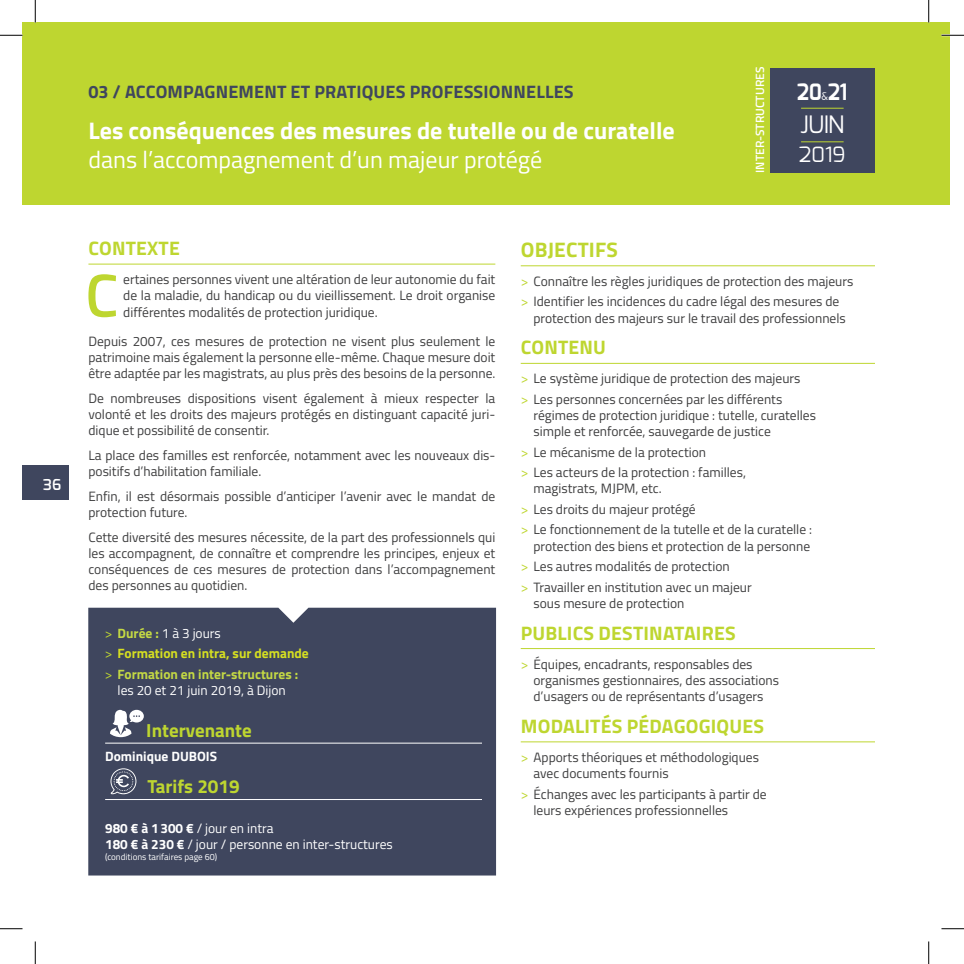
<style>
.page{position:relative;width:964px;height:964px;background:#fff}
.page>*{position:absolute;margin:0;border:0;box-sizing:border-box;transform-origin:0 0}
.t1{font:600 60.75px "Titillium Web";color:#bed630}
.t2{font:700 24px "Titillium Web";color:#fff}
.t3{font:24px "Titillium Web";color:#fff}
.t4{font:24px "Exo";color:#fff}
.t5{font:700 22.5px "Exo";color:#fff;scale:.9 1}
.t6{font:700 21px "Titillium Web";letter-spacing:.01em;color:#bed630}
.t7{font:21px "Exo";color:#fff}
.t8{font:700 19.5px "Titillium Web";letter-spacing:.01em;color:#bed630}
.t9{font:700 18.9px "Titillium Web";color:#bed630}
.t10{font:700 18px "Titillium Web";letter-spacing:.01em;color:#3f465e}
.t11{font:600 15px "Exo";color:#fff}
.t12{font:13.5px/16.2px "Titillium Web";color:#3e3e3f}
.t13{font:13.5px/16.2px "Titillium Web";color:#fff}
.t14{font:700 13.5px/20.4px "Titillium Web";color:#c4d944}
.t15{font:700 13.5px "Titillium Web";color:#fff}
.t16{font:600 12px "Titillium Web";color:#fff}
.t17{font:9px "Titillium Web";color:#fff}
.s1{font-weight:400;font-size:10.5px}
.s2{font-weight:400;color:#bed630}
.s3{font-weight:400;color:#fff}
.s4{color:#d6df21}
.s5{font-weight:700}
.s6{color:#bed630}
</style>
<div class="page">
<div style="left:22px;top:22px;width:906px;height:183px;background:#bed630"></div>
<hr style="left:88px;top:264px;width:407px;height:1px;background:#bed630">
<hr style="left:520px;top:265px;width:354px;height:1px;background:#bed630">
<hr style="left:520px;top:363px;width:354px;height:1px;background:#bed630">
<hr style="left:520px;top:648px;width:354px;height:1px;background:#bed630">
<hr style="left:520px;top:741px;width:354px;height:1px;background:#bed630">
<div style="left:88px;top:607px;width:408px;height:268px;background:#3f465e"></div>
<svg style="left:110px;top:709px;width:34px;height:28px"></svg>
<hr style="left:105px;top:742px;width:377px;height:1px;background:#fff">
<hr style="left:105px;top:799px;width:377px;height:1px;background:#fff">
<svg style="left:109px;top:767px;width:27px;height:27px"></svg>
<div style="left:769px;top:68px;width:105px;height:105px;background:#3f465e"></div>
<hr style="left:801px;top:108px;width:42px;height:1px;background:#bed630">
<hr style="left:801px;top:141px;width:42px;height:1px;background:#bed630">
<div style="left:928px;top:22px;width:21px;height:183px;background:#bed630"></div>
<div style="left:22px;top:465px;width:47px;height:34px;background:#3f465e"></div>
<hr style="left:941px;top:34px;width:22px;height:2px;background:#fff">
<svg style="left:0;top:35px;width:22px;height:1px"></svg>
<svg style="left:941px;top:35px;width:22px;height:1px"></svg>
<svg style="left:0;top:928px;width:22px;height:1px"></svg>
<svg style="left:941px;top:928px;width:22px;height:1px"></svg>
<svg style="left:35px;top:0;width:1px;height:22px"></svg>
<svg style="left:35px;top:941px;width:1px;height:22px"></svg>
<svg style="left:928px;top:0;width:1px;height:22px"></svg>
<svg style="left:928px;top:941px;width:1px;height:22px"></svg>
<p class="t11" style="left:43px;top:474px;width:20px">36</p>
<h3 class="t10" style="left:88px;top:78px;width:486px">03 / ACCOMPAGNEMENT ET PRATIQUES PROFESSIONNELLES</h3>
<h2 class="t2" style="left:88px;top:112px;width:587px">Les conséquences des mesures de tutelle ou de curatelle</h2>
<h2 class="t3" style="left:88px;top:142px;width:455px">dans l’accompagnement d’un majeur protégé</h2>
<p class="t16" style="left:750px;top:173px;width:107px;rotate:-90deg">INTER-STRUCTURES</p>
<h3 class="t5" style="left:797px;top:78px;width:57px">20<span class="s1">&amp;</span>21</h3>
<h2 class="t4" style="left:800px;top:109px;width:46px">JUIN</h2>
<h3 class="t7" style="left:799px;top:141px;width:48px">2019</h3>
<h3 class="t8" style="left:89px;top:233px;width:93px">CONTEXTE</h3>
<h1 class="t1" style="left:85px;top:250px;width:35px">C</h1>
<p class="t12" style="left:123px;top:271px;width:373px;text-align:justify">ertaines personnes vivent une altération de leur autonomie du fait de la maladie, du handicap ou du vieillissement. Le droit organise différentes modalités de protection juridique.</p>
<p class="t12" style="left:88px;top:332px;width:408px;text-align:justify">Depuis 2007, ces mesures de protection ne visent plus seulement le patrimoine mais également la personne elle-même. Chaque mesure doit être adaptée par les magistrats, au plus près des besoins de la personne.</p>
<p class="t12" style="left:88px;top:389px;width:408px;text-align:justify">De nombreuses dispositions visent également à mieux respecter la volonté et les droits des majeurs protégés en distinguant capacité juri&shy;dique et possibilité de consentir.</p>
<p class="t12" style="left:88px;top:446px;width:408px">La place des familles est renforcée, notamment avec les nouveaux dis&shy;positifs d’habilitation familiale.</p>
<p class="t12" style="left:88px;top:487px;width:408px">Enfin, il est désormais possible d’anticiper l’avenir avec le mandat de protection future.</p>
<p class="t12" style="left:88px;top:528px;width:408px;text-align:justify">Cette diversité des mesures nécessite, de la part des professionnels qui les accompagnent, de connaître et comprendre les principes, enjeux et conséquences de ces mesures de protection dans l’accompagnement des personnes au quotidien.</p>
<p class="t14" style="left:105px;top:622px;width:205px"><span class="s2">&gt;</span> Durée : <span class="s3">1 à 3 jours<br></span><span class="s2">&gt;</span> <span class="s4">Formation en intra, sur demande </span><span class="s2">&gt;</span> Formation en inter-structures :</p>
<p class="t13" style="left:118px;top:681px;width:170px">les 20 et 21 juin 2019, à Dijon</p>
<h3 class="t9" style="left:146px;top:715px;width:107px">Intervenante</h3>
<p class="t15" style="left:105px;top:745px;width:113px">Dominique DUBOIS</p>
<h3 class="t9" style="left:147px;top:771px;width:94px">Tarifs 2019</h3>
<p class="t13" style="left:105px;top:819px;width:289px"><span class="s5">980 € à 1300 €</span> / jour en intra<br><span class="s5">180 € à 230 €</span> / jour / personne en inter-structures</p>
<p class="t17" style="left:105px;top:849px;width:114px">(conditions tarifaires page 60)</p>
<h3 class="t6" style="left:521px;top:233px;width:99px">OBJECTIFS</h3>
<p class="t12" style="left:520px;top:270px;width:334px;line-height:20.4px"><span class="s6">&gt;</span> Connaître les règles juridiques de protection des majeurs <span class="s6">&gt;</span> Identifier les incidences du cadre légal des mesures de</p>
<p class="t12" style="left:533px;top:309px;width:314px">protection des majeurs sur le travail des professionnels</p>
<h3 class="t8" style="left:521px;top:333px;width:87px">CONTENU</h3>
<p class="t12" style="left:520px;top:368px;width:281px;line-height:20.4px"><span class="s6">&gt;</span> Le système juridique de protection des majeurs <span class="s6">&gt;</span> Les personnes concernées par les différents</p>
<p class="t12" style="left:533px;top:406px;width:284px">régimes de protection juridique : tutelle, curatelles simple et renforcée, sauvegarde de justice</p>
<p class="t12" style="left:520px;top:441px;width:227px;line-height:20.4px"><span class="s6">&gt;</span> Le mécanisme de la protection<br><span class="s6">&gt;</span> Les acteurs de la protection : familles,</p>
<p class="t12" style="left:520px;top:478px;width:293px;line-height:20.4px;text-indent:13px">magistrats, MJPM, etc.<br><span class="s6">&gt;</span> Les droits du majeur protégé<br><span class="s6">&gt;</span> Le fonctionnement de la tutelle et de la curatelle :</p>
<p class="t12" style="left:520px;top:535px;width:291px;line-height:20.4px;text-indent:13px">protection des biens et protection de la personne <span class="s6">&gt;</span> Les autres modalités de protection<br><span class="s6">&gt;</span> Travailler en institution avec un majeur</p>
<p class="t12" style="left:533px;top:594px;width:152px">sous mesure de protection</p>
<h3 class="t8" style="left:521px;top:618px;width:216px">PUBLICS DESTINATAIRES</h3>
<p class="t12" style="left:533px;top:655px;width:247px;text-indent:-13px"><span class="s6">&gt;</span> Équipes, encadrants, responsables des organismes gestionnaires, des associations d’usagers ou de représentants d’usagers</p>
<h3 class="t8" style="left:521px;top:711px;width:245px">MODALITÉS PÉDAGOGIQUES</h3>
<p class="t12" style="left:533px;top:748px;width:227px;text-indent:-13px"><span class="s6">&gt;</span> Apports théoriques et méthodologiques avec documents fournis</p>
<p class="t12" style="left:533px;top:785px;width:235px;text-indent:-13px"><span class="s6">&gt;</span> Échanges avec les participants à partir de leurs expériences professionnelles</p>
</div>
